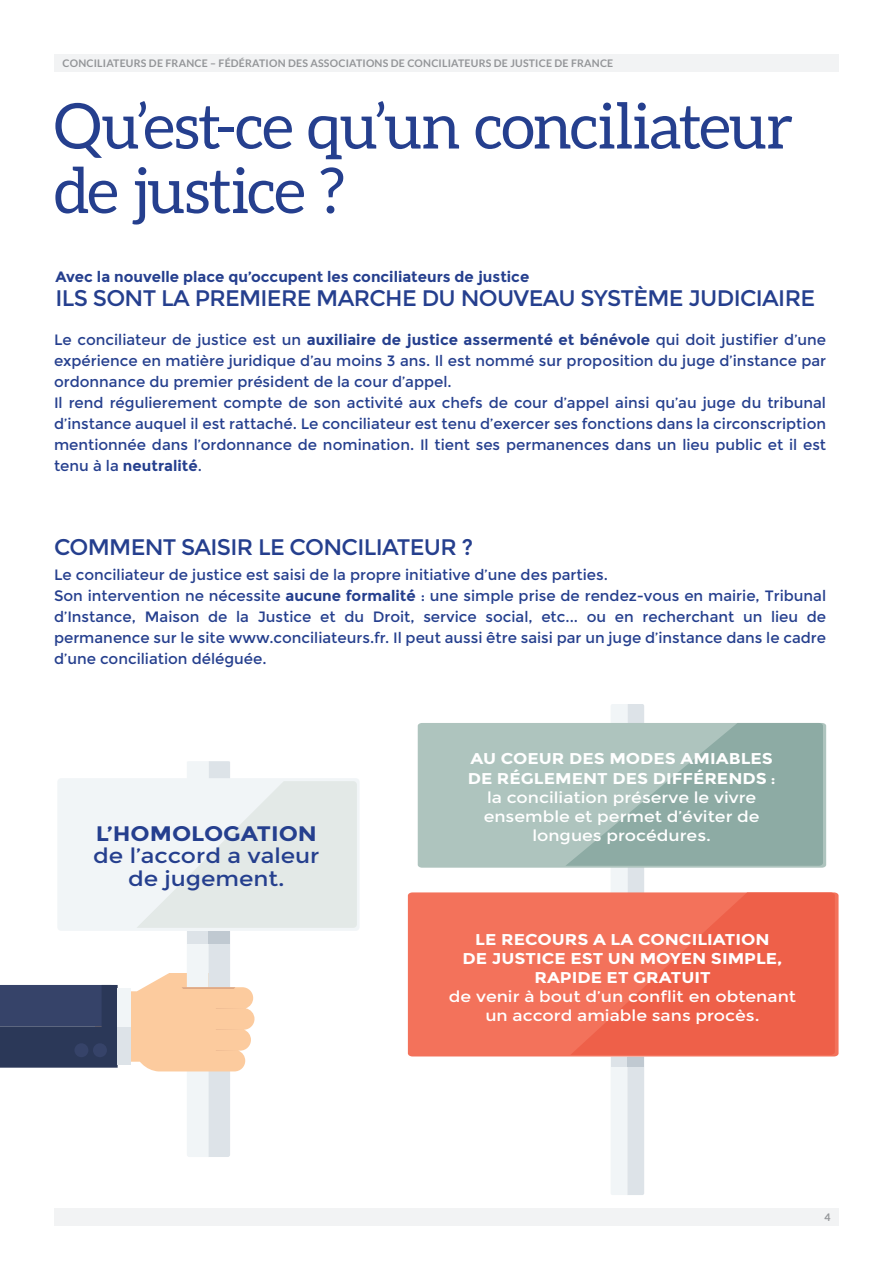
<style>
.page{position:relative;width:893px;height:1263px;background:#fff}
.page>*{position:absolute;margin:0;border:0;box-sizing:border-box;transform-origin:0 0}
.t1{font:63px/64.5px "Aleo";letter-spacing:-.02em;color:#253f8e}
.t2{font:22.5px "Montserrat";letter-spacing:-.03em;color:#253f8e}
.t3{font:21px/22.5px "Montserrat";color:#253f8e;text-align:center;scale:1.11 1}
.t4{font:700 21px "Montserrat";color:#253f8e;scale:1.11 1}
.t5{font:15.6px/19px "Montserrat";color:#fff;text-align:center;scale:1.11 1}
.t6{font:700 15.6px/19px "Montserrat";color:#fff;text-align:center;scale:1.11 1}
.t7{font:15px/21px "Montserrat";color:#253f8e}
.t8{font:700 15px "Montserrat";color:#253f8e}
.t9{font:700 10.5px "Lato";letter-spacing:.02em;color:#939598}
.s1{font-weight:700}
.s2{font-weight:700;font-size:13.95px}
</style>
<div class="page">
<div style="left:54px;top:54px;width:784px;height:18px;background:#f2f3f4"></div>
<div style="left:54px;top:1208px;width:785px;height:18px;background:#f2f3f4"></div>
<svg style="left:0;top:761px;width:357px;height:396px"></svg>
<div style="left:408px;top:892px;width:430px;height:164px;background:#f3725b"></div>
<div style="left:418px;top:723px;width:147px;height:145px;background:#aec4be"></div>
<svg style="left:565px;top:704px;width:270px;height:491px"></svg>
<p class="t9" style="left:63px;top:57px;width:552px">CONCILIATEURS DE FRANCE – FÉDÉRATION DES ASSOCIATIONS DE CONCILIATEURS DE JUSTICE DE FRANCE</p>
<h1 class="t1" style="left:54px;top:93px;width:741px">Qu’est-ce qu’un conciliateur de justice ?</h1>
<p class="t8" style="left:55px;top:268px;width:475px">Avec la nouvelle place qu’occupent les conciliateurs de justice</p>
<h2 class="t2" style="left:55px;top:285px;width:761px">ILS SONT LA PREMIERE MARCHE DU NOUVEAU SYSTÈME JUDICIAIRE</h2>
<p class="t7" style="left:54px;top:329px;width:774px">Le conciliateur de justice est un <span class="s1">auxiliaire de justice assermenté et bénévole</span> qui doit justifier d’une expérience en matière juridique d’au moins 3 ans. Il est nommé sur proposition du juge d’instance par ordonnance du premier président de la cour d’appel.<br>Il rend régulierement compte de son activité aux chefs de cour d’appel ainsi qu’au juge du tribunal d’instance auquel il est rattaché. Le conciliateur est tenu d’exercer ses fonctions dans la circonscription mentionnée dans l’ordonnance de nomination. Il tient ses permanences dans un lieu public et il est tenu à la <span class="s1">neutralité</span>.</p>
<h2 class="t2" style="left:54px;top:534px;width:421px">COMMENT SAISIR LE CONCILIATEUR ?</h2>
<p class="t7" style="left:54px;top:565px;width:774px">Le conciliateur de justice est saisi de la propre initiative d’une des parties.<br>Son intervention ne nécessite <span class="s1">aucune formalité</span> : une simple prise de rendez-vous en mairie, Tribunal d’Instance, Maison de la Justice et du Droit, service social, etc... ou en recherchant un lieu de permanence sur le site www.conciliateurs.fr. Il peut aussi être saisi par un juge d’instance dans le cadre d’une conciliation déléguée.</p>
<h3 class="t4" style="left:96px;top:821px;width:201px">L’HOMOLOGATION</h3>
<h3 class="t3" style="left:93px;top:845px;width:205px">de l’accord a valeur de jugement.</h3>
<p class="t5" style="left:468px;top:749px;width:279px"><span class="s1">AU COEUR DES MODES AMIABLES<br>DE RÉGLEMENT DES DIFFÉRENDS</span> <span class="s2">: </span>la conciliation préserve le vivre ensemble et permet d’éviter de longues procédures.</p>
<p class="t6" style="left:463px;top:930px;width:290px">LE RECOURS A LA CONCILIATION<br>DE JUSTICE EST UN MOYEN SIMPLE,<br>RAPIDE ET GRATUIT</p>
<p class="t5" style="left:449px;top:987px;width:314px">de venir à bout d’un conflit en obtenant un accord amiable sans procès.</p>
<p class="t9" style="left:824px;top:1211px;width:8px">4</p>
</div>
